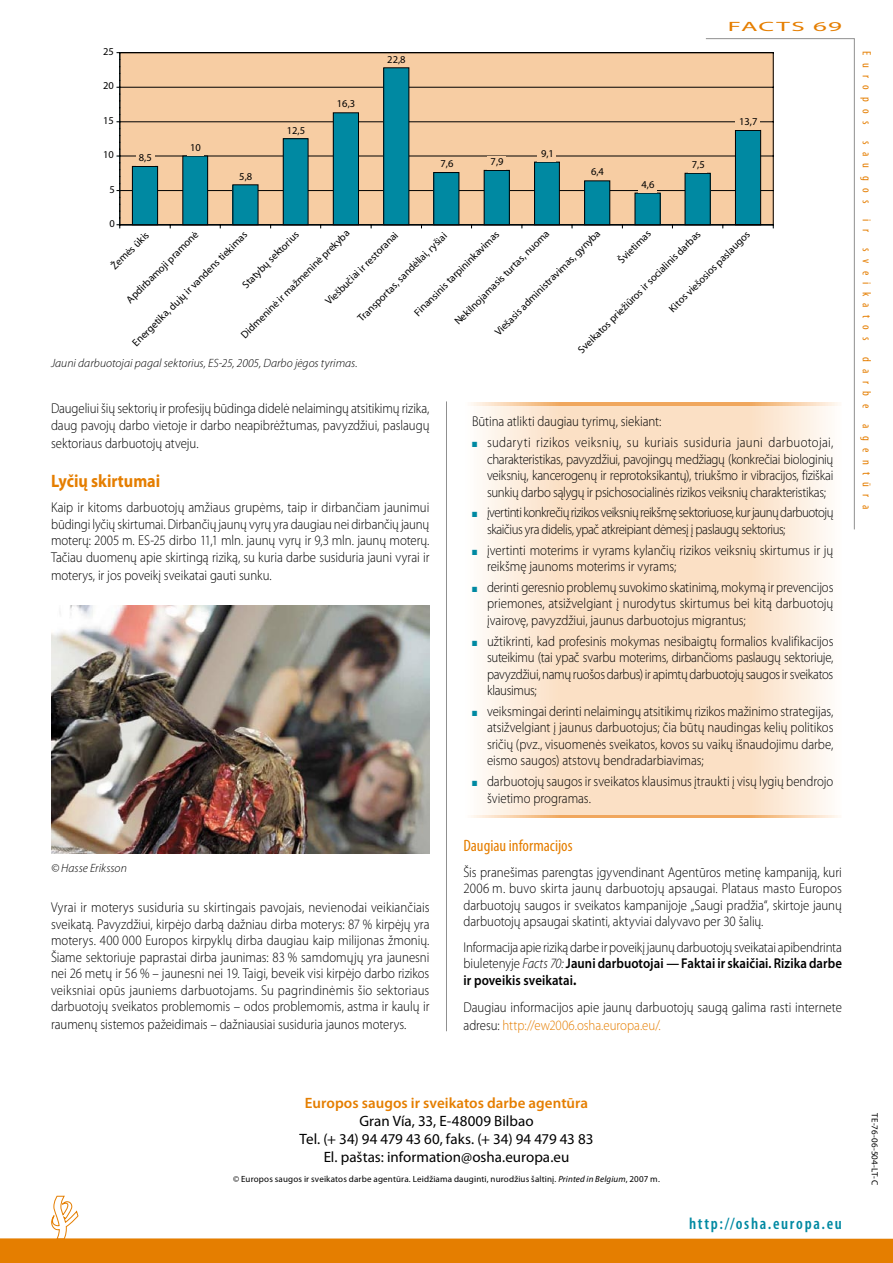
<style>
.page{position:relative;width:893px;height:1263px;background:#fff}
.page>*{position:absolute;margin:0;border:0;box-sizing:border-box;transform-origin:0 0}
.t1{font:700 18px "Myriad Pro";color:#e57e00;scale:.9 1}
.t2{font:600 condensed 16.5px "Myriad Pro";letter-spacing:.105em;color:#0089a2}
.t3{font:condensed 16.5px "Myriad Pro";color:#e57e00}
.t4{font:15px/18px "Myriad Pro";color:#000;text-align:center}
.t5{font:600 15px "Myriad Pro";letter-spacing:.005em;color:#e57e00}
.t6{font:300 14.25px/16.5px "Myriad Pro";letter-spacing:-.005em;color:#000;text-align:justify;scale:.9 1}
.t7{font:300 14.25px/16.5px "Myriad Pro";letter-spacing:-.035em;color:#000;scale:.9 1}
.t8{font:13.5px "Myriad Pro";letter-spacing:.045em;color:#e57e00;scale:2 1}
.t9{font:italic 300 12px "Myriad Pro";letter-spacing:.005em;color:#000}
.t10{font:condensed 12px "Myriad Pro";letter-spacing:.61em;color:#e57e00}
.t11{font:10.5px "Myriad Pro";color:#000}
.t12{font:9px "Myriad Pro";letter-spacing:.02em;color:#000}
.s1{color:#0089a2}
.s2{font-style:italic}
.s3{font-weight:600}
.s4{font-weight:700}
.s5{color:#e57e00}
</style>
<div class="page">
<svg style="left:0;top:1195px;width:893px;height:68px"></svg>
<svg style="left:705px;top:38px;width:150px;height:492px"></svg>
<hr style="left:446px;top:401px;width:1px;height:630px;background:#909090">
<svg style="left:116px;top:52px;width:658px;height:177px;background:#b8b59b"></svg>
<div style="left:136px;top:152px;width:18px;height:14px;background:#f7cda3"></div>
<div style="left:187px;top:142px;width:16px;height:13px;background:#f7cda3"></div>
<div style="left:236px;top:171px;width:18px;height:13px;background:#f7cda3"></div>
<div style="left:284px;top:125px;width:24px;height:13px;background:#f7cda3"></div>
<div style="left:334px;top:98px;width:24px;height:14px;background:#f7cda3"></div>
<div style="left:384px;top:55px;width:24px;height:12px;background:#f7cda3"></div>
<div style="left:437px;top:158px;width:18px;height:14px;background:#f7cda3"></div>
<div style="left:488px;top:156px;width:18px;height:14px;background:#f7cda3"></div>
<div style="left:538px;top:148px;width:18px;height:13px;background:#f7cda3"></div>
<div style="left:588px;top:166px;width:18px;height:14px;background:#f7cda3"></div>
<div style="left:639px;top:179px;width:18px;height:13px;background:#f7cda3"></div>
<div style="left:689px;top:159px;width:18px;height:14px;background:#f7cda3"></div>
<div style="left:736px;top:116px;width:24px;height:14px;background:#f7cda3"></div>
<svg style="left:471px;top:405px;width:371px;height:410px;background:#fbe6d1"></svg>
<svg style="left:471px;top:403px;width:371px;height:2px"></svg>
<svg style="left:471px;top:815px;width:367px;height:2px"></svg>
<img style="left:51px;top:605px;width:378px;height:248px">
<p class="t11" style="left:103px;top:46px;width:12px">25</p>
<p class="t11" style="left:103px;top:80px;width:12px">20</p>
<p class="t11" style="left:103px;top:115px;width:12px">15</p>
<p class="t11" style="left:103px;top:149px;width:12px">10</p>
<p class="t11" style="left:109px;top:183px;width:7px">5</p>
<p class="t11" style="left:109px;top:218px;width:7px">0</p>
<p class="t11" style="left:139px;top:152px;width:14px">8,5</p>
<p class="t11" style="left:190px;top:142px;width:12px">10</p>
<p class="t11" style="left:239px;top:170px;width:14px">5,8</p>
<p class="t11" style="left:287px;top:124px;width:20px">12,5</p>
<p class="t11" style="left:337px;top:98px;width:20px">16,3</p>
<p class="t11" style="left:387px;top:53px;width:20px">22,8</p>
<p class="t11" style="left:441px;top:158px;width:14px">7,6</p>
<p class="t11" style="left:491px;top:156px;width:14px">7,9</p>
<p class="t11" style="left:541px;top:148px;width:14px">9,1</p>
<p class="t11" style="left:591px;top:166px;width:14px">6,4</p>
<p class="t11" style="left:641px;top:179px;width:14px">4,6</p>
<p class="t8" style="left:728px;top:19px;width:59px">FACTS 69</p>
<p class="t11" style="left:692px;top:159px;width:14px">7,5</p>
<p class="t11" style="left:739px;top:116px;width:20px">13,7</p>
<p class="t11" style="left:124px;top:297px;width:99px;rotate:-45deg">Apdirbamoji pramonė</p>
<p class="t11" style="left:239px;top:332px;width:150px;rotate:-45deg">Didmeninė ir mažmeninė prekyba</p>
<p class="t11" style="left:492px;top:329px;width:146px;rotate:-45deg">Viešasis administravimas, gynyba</p>
<p class="t11" style="left:616px;top:257px;width:43px;rotate:-45deg">Švietimas</p>
<p class="t11" style="left:452px;top:319px;width:131px;rotate:-45deg">Nekilnojamasis turtas, nuoma</p>
<p class="t11" style="left:323px;top:299px;width:100px;rotate:-45deg">Viešbučiai ir restoranai</p>
<p class="t11" style="left:576px;top:347px;width:170px;rotate:-45deg">Sveikatos priežiūros ir socialinis darbas</p>
<p class="t11" style="left:412px;top:310px;width:117px;rotate:-45deg">Finansinis tarpininkavimas</p>
<p class="t11" style="left:667px;top:306px;width:111px;rotate:-45deg">Kitos viešosios paslaugos</p>
<p class="t11" style="left:355px;top:316px;width:123px;rotate:-45deg">Transportas, sandėliai, ryšiai</p>
<p class="t11" style="left:240px;top:282px;width:77px;rotate:-45deg">Statybų sektorius</p>
<p class="t11" style="left:130px;top:340px;width:159px;rotate:-45deg">Energetika, dujų ir vandens tiekimas</p>
<p class="t11" style="left:109px;top:264px;width:50px;rotate:-45deg">Žemės ūkis</p>
<p class="t9" style="left:51px;top:357px;width:308px">Jauni darbuotojai pagal sektorius, ES-25, 2005, Darbo jėgos tyrimas.</p>
<p class="t6" style="left:51px;top:400px;width:422px">Daugeliui šių sektorių ir profesijų būdinga didelė nelaimingų atsitikimų rizika, daug pavojų darbo vietoje ir darbo neapibrėžtumas, pavyzdžiui, paslaugų</p>
<p class="t6" style="left:51px;top:435px;width:166px">sektoriaus darbuotojų atveju.</p>
<p class="t1" style="left:51px;top:470px;width:123px">Lyčių skirtumai</p>
<p class="t6" style="left:51px;top:499px;width:422px">Kaip ir kitoms darbuotojų amžiaus grupėms, taip ir dirbančiam jaunimui būdingi lyčių skirtumai. Dirbančių jaunų vyrų yra daugiau nei dirbančių jaunų moterų: 2005 m. ES-25 dirbo 11,1 mln. jaunų vyrų ir 9,3 mln. jaunų moterų.<br>Tačiau duomenų apie skirtingą riziką, su kuria darbe susiduria jauni vyrai ir</p>
<p class="t6" style="left:51px;top:567px;width:247px">moterys, ir jos poveikį sveikatai gauti sunku.</p>
<p class="t9" style="left:51px;top:861px;width:77px">© Hasse Eriksson</p>
<p class="t6" style="left:51px;top:900px;width:422px">Vyrai ir moterys susiduria su skirtingais pavojais, nevienodai veikiančiais sveikatą. Pavyzdžiui, kirpėjo darbą dažniau dirba moterys: 87 % kirpėjų yra moterys. 400 000 Europos kirpyklų dirba daugiau kaip milijonas žmonių.<br>Šiame sektoriuje paprastai dirba jaunimas: 83 % samdomųjų yra jaunesni nei 26 metų ir 56 % – jaunesni nei 19. Taigi, beveik visi kirpėjo darbo rizikos veiksniai opūs jauniems darbuotojams. Su pagrindinėmis šio sektoriaus darbuotojų sveikatos problemomis – odos problemomis, astma ir kaulų ir</p>
<p class="t6" style="left:51px;top:1017px;width:396px">raumenų sistemos pažeidimais – dažniausiai susiduria jaunos moterys.</p>
<p class="t6" style="left:472px;top:414px;width:212px">Būtina atlikti daugiau tyrimų, siekiant:</p>
<p class="t6" style="left:487px;top:434px;width:386px;text-indent:-15px"><span class="s1">■</span> sudaryti rizikos veiksnių, su kuriais susiduria jauni darbuotojai, charakteristikas, pavyzdžiui, pavojingų medžiagų (konkrečiai biologinių veiksnių, kancerogenų ir reprotoksikantų), triukšmo ir vibracijos, fiziškai sunkių darbo sąlygų ir psichosocialinės rizikos veiksnių charakteristikas;</p>
<p class="t7" style="left:487px;top:505px;width:386px;text-indent:-15px"><span class="s1">■</span> įvertinti konkrečių rizikos veiksnių reikšmę sektoriuose, kur jaunų darbuotojų skaičius yra didelis, ypač atkreipiant dėmesį į paslaugų sektorius;</p>
<p class="t6" style="left:487px;top:542px;width:386px;text-indent:-15px"><span class="s1">■</span> įvertinti moterims ir vyrams kylančių rizikos veiksnių skirtumus ir jų reikšmę jaunoms moterims ir vyrams;</p>
<p class="t6" style="left:487px;top:579px;width:386px;text-indent:-15px"><span class="s1">■</span> derinti geresnio problemų suvokimo skatinimą, mokymą ir prevencijos priemones, atsižvelgiant į nurodytus skirtumus bei kitą darbuotojų įvairovę, pavyzdžiui, jaunus darbuotojus migrantus;</p>
<p class="t6" style="left:487px;top:633px;width:386px;text-indent:-15px"><span class="s1">■</span> užtikrinti, kad profesinis mokymas nesibaigtų formalios kvalifikacijos suteikimu (tai ypač svarbu moterims, dirbančioms paslaugų sektoriuje, pavyzdžiui, namų ruošos darbus) ir apimtų darbuotojų saugos ir sveikatos klausimus;</p>
<p class="t6" style="left:487px;top:703px;width:386px;text-indent:-15px"><span class="s1">■</span> veiksmingai derinti nelaimingų atsitikimų rizikos mažinimo strategijas, atsižvelgiant į jaunus darbuotojus; čia būtų naudingas kelių politikos sričių (pvz., visuomenės sveikatos, kovos su vaikų išnaudojimu darbe, eismo saugos) atstovų bendradarbiavimas;</p>
<p class="t6" style="left:487px;top:773px;width:386px;text-indent:-15px"><span class="s1">■</span> darbuotojų saugos ir sveikatos klausimus įtraukti į visų lygių bendrojo švietimo programas.</p>
<p class="t3" style="left:463px;top:837px;width:111px">Daugiau informacijos</p>
<p class="t6" style="left:463px;top:864px;width:422px">Šis pranešimas parengtas įgyvendinant Agentūros metinę kampaniją, kuri 2006 m. buvo skirta jaunų darbuotojų apsaugai. Plataus masto Europos darbuotojų saugos ir sveikatos kampanijoje „Saugi pradžia“, skirtoje jaunų darbuotojų apsaugai skatinti, aktyviai dalyvavo per 30 šalių.</p>
<p class="t6" style="left:463px;top:939px;width:422px">Informacija apie riziką darbe ir poveikį jaunų darbuotojų sveikatai apibendrinta biuletenyje <span class="s2">Facts 70:</span> <span class="s3">Jauni darbuotojai — Faktai ir skaičiai. Rizika darbe ir poveikis sveikatai</span><span class="s4">.</span></p>
<p class="t6" style="left:463px;top:998px;width:422px;line-height:18px">Daugiau informacijos apie jaunų darbuotojų saugą galima rasti internete adresu: <span class="s5">http://ew2006.osha.europa.eu/.</span></p>
<p class="t10" style="left:873px;top:51px;width:75px;rotate:90deg">Europos</p>
<p class="t10" style="left:873px;top:141px;width:64px;rotate:90deg">saugos</p>
<p class="t10" style="left:873px;top:219px;width:14px;rotate:90deg">i r</p>
<p class="t10" style="left:873px;top:248px;width:94px;rotate:90deg">sveikatos</p>
<p class="t10" style="left:873px;top:357px;width:52px;rotate:90deg">darbe</p>
<p class="t10" style="left:873px;top:424px;width:86px;rotate:90deg">agentūra</p>
<p class="t5" style="left:305px;top:1095px;width:285px">Europos saugos ir sveikatos darbe agentūra</p>
<p class="t4" style="left:300px;top:1113px;width:295px">Gran Vía, 33, E-48009 Bilbao<br>Tel. (+ 34) 94 479 43 60, faks. (+ 34) 94 479 43 83<br>El. paštas: information@osha.europa.eu</p>
<p class="t12" style="left:233px;top:1174px;width:428px">© Europos saugos ir sveikatos darbe agentūra. Leidžiama dauginti, nurodžius šaltinį. <span class="s2">Printed in Belgium</span>, 2007 m.</p>
<p class="t2" style="left:689px;top:1214px;width:154px">http://osha.europa.eu</p>
<p class="t12" style="left:880px;top:1113px;width:73px;rotate:90deg">TE-76-06-504-LT-C</p>
</div>
